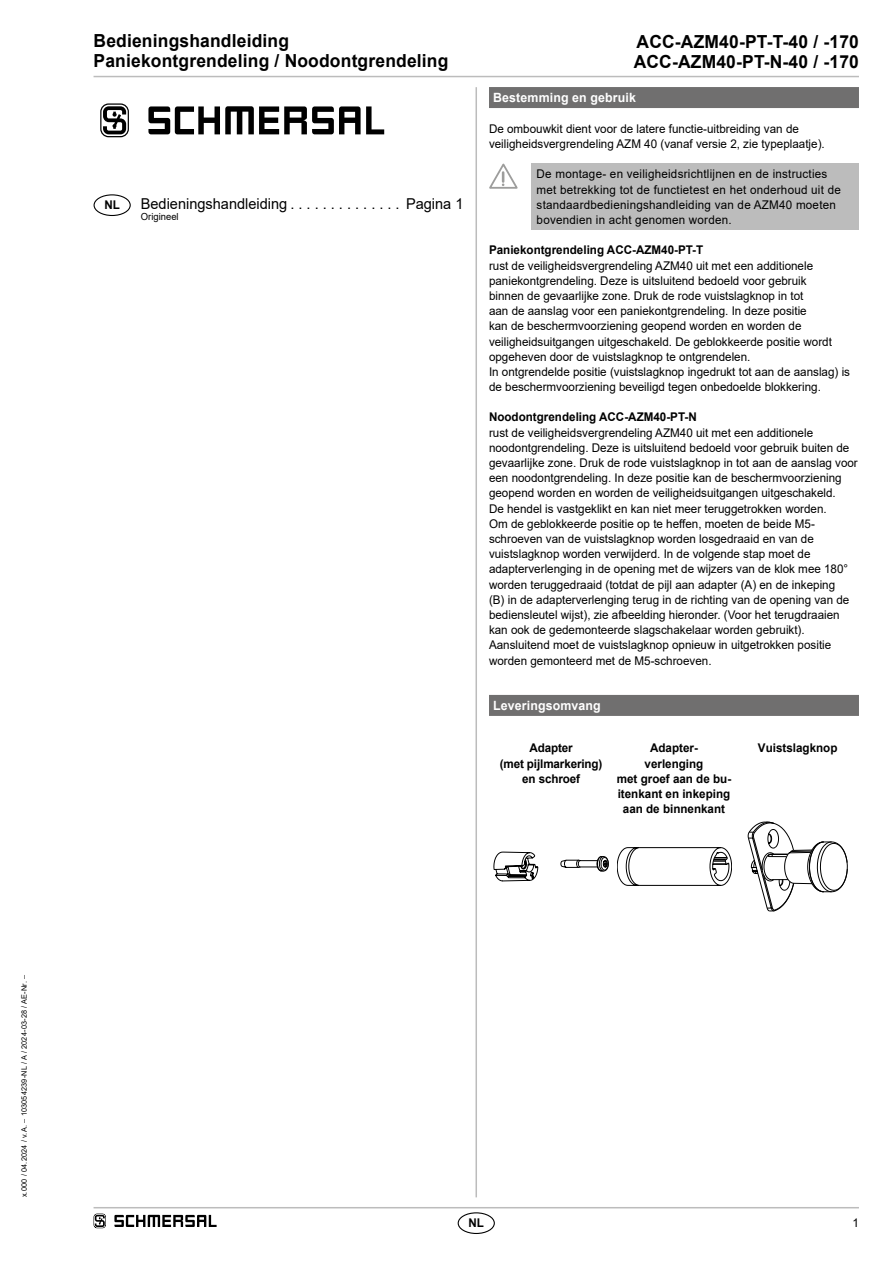
<style>
.page{position:relative;width:893px;height:1263px;background:#fff}
.page>*{position:absolute;margin:0;border:0;box-sizing:border-box;transform-origin:0 0}
.t1{font:700 18px/20.2px "Arial";letter-spacing:.01em;color:#000}
.t2{font:15px "Arial";color:#000}
.t3{font:700 12.75px "Arial";letter-spacing:.01em;color:#fff}
.t4{font:12px/15.1px "Arial";color:#000}
.t5{font:700 12px/15.1px "Arial";color:#000;text-align:center}
.t6{font:12px/15.1px "Arial";letter-spacing:.02em;color:#000}
.t7{font:9.75px "Arial";color:#000}
.t8{font:7.5px "Arial";letter-spacing:.025em;color:#000}
</style>
<div class="page">
<hr style="left:94px;top:76px;width:765px;height:1px;background:#bcbcbc">
<hr style="left:475px;top:87px;width:2px;height:1110px;background:#bcbcbc">
<hr style="left:94px;top:1207px;width:765px;height:1px;background:#bcbcbc">
<div style="left:458px;top:1212px;width:37px;height:22px;border:1px solid #000;border-radius:50%"></div>
<div style="left:489px;top:87px;width:370px;height:21px;background:#706f6f"></div>
<div style="left:489px;top:695px;width:370px;height:21px;background:#706f6f"></div>
<div style="left:531px;top:163px;width:328px;height:67px;background:#bcbcbc"></div>
<svg style="left:489px;top:163px;width:29px;height:26px"></svg>
<svg style="left:494px;top:852px;width:44px;height:29px"></svg>
<svg style="left:560px;top:856px;width:48px;height:15px"></svg>
<svg style="left:617px;top:847px;width:115px;height:38px"></svg>
<svg style="left:748px;top:822px;width:100px;height:89px"></svg>
<svg style="left:100px;top:103px;width:29px;height:34px"></svg>
<svg style="left:148px;top:106px;width:236px;height:28px"></svg>
<svg style="left:94px;top:1213px;width:12px;height:15px"></svg>
<svg style="left:114px;top:1215px;width:103px;height:12px"></svg>
<div style="left:94px;top:194px;width:37px;height:22px;border:1px solid #000;border-radius:50%"></div>
<p class="t8" style="left:19px;top:1197px;width:224px;rotate:-90deg">x.000 / 04.2024 / v.A. – 103054239-NL / A / 2024-03-28 / AE-Nr. –</p>
<h1 class="t1" style="left:94px;top:31px;width:356px">Bedieningshandleiding<br>Paniekontgrendeling / Noodontgrendeling</h1>
<p class="t5" style="left:104px;top:197px;width:17px">NL</p>
<p class="t2" style="left:141px;top:193px;width:148px">Bedieningshandleiding</p>
<p class="t2" style="left:406px;top:193px;width:59px">Pagina 1</p>
<p class="t7" style="left:141px;top:210px;width:39px">Origineel</p>
<h1 class="t1" style="left:634px;top:32px;width:227px">ACC-AZM40-PT-T-40 / -170<br>ACC-AZM40-PT-N-40 / -170</h1>
<p class="t3" style="left:493px;top:89px;width:144px">Bestemming en gebruik</p>
<p class="t4" style="left:489px;top:121px;width:337px">De ombouwkit dient voor de latere functie-uitbreiding van de veiligheidsvergrendeling AZM 40 (vanaf versie 2, zie typeplaatje).</p>
<p class="t6" style="left:537px;top:166px;width:306px">De montage- en veiligheidsrichtlijnen en de instructies met betrekking tot de functietest en het onderhoud uit de standaardbedieningshandleiding van de AZM40 moeten bovendien in acht genomen worden.</p>
<p class="t5" style="left:489px;top:243px;width:216px">Paniekontgrendeling ACC-AZM40-PT-T</p>
<p class="t4" style="left:489px;top:258px;width:363px">rust de veiligheidsvergrendeling AZM40 uit met een additionele paniekontgrendeling. Deze is uitsluitend bedoeld voor gebruik<br>binnen de gevaarlijke zone. Druk de rode vuistslagknop in tot<br>aan de aanslag voor een paniekontgrendeling. In deze positie<br>kan de beschermvoorziening geopend worden en worden de veiligheidsuitgangen uitgeschakeld. De geblokkeerde positie wordt opgeheven door de vuistslagknop te ontgrendelen.<br>In ontgrendelde positie (vuistslagknop ingedrukt tot aan de aanslag) is de beschermvoorziening beveiligd tegen onbedoelde blokkering.</p>
<p class="t5" style="left:489px;top:410px;width:209px">Noodontgrendeling ACC-AZM40-PT-N</p>
<p class="t4" style="left:489px;top:425px;width:370px">rust de veiligheidsvergrendeling AZM40 uit met een additionele noodontgrendeling. Deze is uitsluitend bedoeld voor gebruik buiten de gevaarlijke zone. Druk de rode vuistslagknop in tot aan de aanslag voor een noodontgrendeling. In deze positie kan de beschermvoorziening geopend worden en worden de veiligheidsuitgangen uitgeschakeld.<br>De hendel is vastgeklikt en kan niet meer teruggetrokken worden.<br>Om de geblokkeerde positie op te heffen, moeten de beide M5- schroeven van de vuistslagknop worden losgedraaid en van de vuistslagknop worden verwijderd. In de volgende stap moet de adapterverlenging in de opening met de wijzers van de klok mee 180° worden teruggedraaid (totdat de pijl aan adapter (A) en de inkeping<br>(B) in de adapterverlenging terug in de richting van de opening van de bediensleutel wijst), zie afbeelding hieronder. (Voor het terugdraaien kan ook de gedemonteerde slagschakelaar worden gebruikt).<br>Aansluitend moet de vuistslagknop opnieuw in uitgetrokken positie worden gemonteerd met de M5-schroeven.</p>
<p class="t3" style="left:493px;top:697px;width:109px">Leveringsomvang</p>
<p class="t5" style="left:500px;top:741px;width:104px">Adapter<br>(met pijlmarkering) en schroef</p>
<p class="t5" style="left:617px;top:741px;width:116px">Adapter-<br>verlenging<br>met groef aan de bu&shy;itenkant en inkeping aan de binnenkant</p>
<p class="t5" style="left:758px;top:741px;width:81px">Vuistslagknop</p>
<p class="t5" style="left:468px;top:1215px;width:17px">NL</p>
<p class="t4" style="left:852px;top:1215px;width:8px">1</p>
</div>
